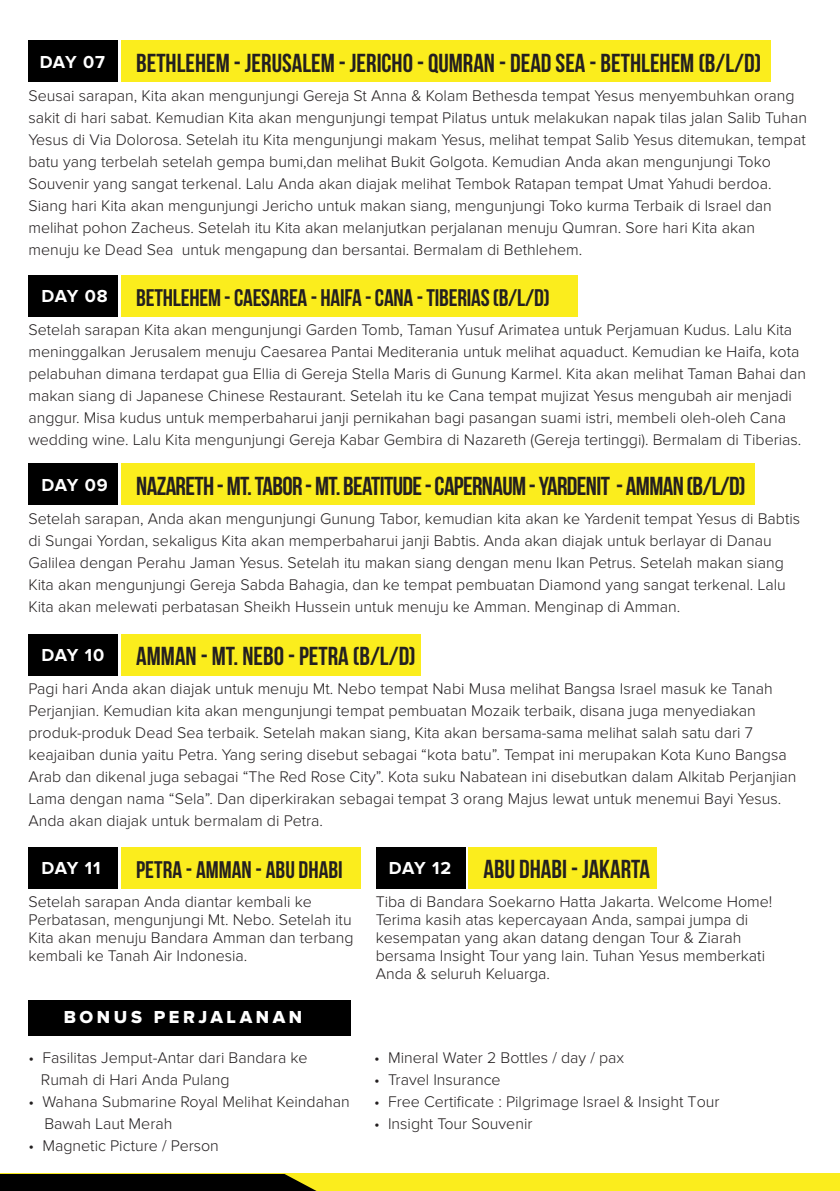
<style>
.page{position:relative;width:840px;height:1191px;background:#fff}
.page>*{position:absolute;margin:0;border:0;box-sizing:border-box;transform-origin:0 0}
.t1{font:26px "Bebas Neue";color:#231f20}
.t2{font:26px "Bebas Neue";letter-spacing:-.025em;color:#231f20}
.t3{font:24px "Bebas Neue";letter-spacing:-.01em;color:#231f20}
.t4{font:700 18px "Proxima Nova";letter-spacing:.015em;color:#fff}
.t5{font:18px "Proxima Nova Extrabld";letter-spacing:.2em;color:#fff}
.t6{font:300 16px/22px "Proxima Nova";color:#231f20}
</style>
<div class="page">
<div style="left:0;top:1174px;width:839px;height:17px;background:#fbed1d"></div>
<div style="left:0;top:1174px;width:316px;height:17px;background:#000"></div>
<div style="left:121px;top:41px;width:649px;height:41px;background:#fbed1d"></div>
<div style="left:28px;top:41px;width:90px;height:41px;background:#000"></div>
<div style="left:121px;top:275px;width:456px;height:41px;background:#fbed1d"></div>
<div style="left:28px;top:275px;width:90px;height:41px;background:#000"></div>
<div style="left:121px;top:464px;width:634px;height:41px;background:#fbed1d"></div>
<div style="left:28px;top:464px;width:90px;height:41px;background:#000"></div>
<div style="left:121px;top:634px;width:299px;height:42px;background:#fbed1d"></div>
<div style="left:28px;top:634px;width:90px;height:42px;background:#000"></div>
<div style="left:121px;top:847px;width:239px;height:42px;background:#fbed1d"></div>
<div style="left:28px;top:847px;width:90px;height:42px;background:#000"></div>
<div style="left:468px;top:847px;width:188px;height:42px;background:#fbed1d"></div>
<div style="left:375px;top:847px;width:90px;height:42px;background:#000"></div>
<div style="left:28px;top:1000px;width:323px;height:35px;background:#000"></div>
<h1 class="t1" style="left:136px;top:48px;width:626px">BETHLEHEM - JERUSALEM - JERICHO - QUMRAN - DEAD SEA - BETHLEHEM (B/L/D)</h1>
<p class="t6" style="left:28px;top:84px;width:779px">Seusai sarapan, Kita akan mengunjungi Gereja St Anna &amp; Kolam Bethesda tempat Yesus menyembuhkan orang sakit di hari sabat. Kemudian Kita akan mengunjungi tempat Pilatus untuk melakukan napak tilas jalan Salib Tuhan Yesus di Via Dolorosa. Setelah itu Kita mengunjungi makam Yesus, melihat tempat Salib Yesus ditemukan, tempat batu yang terbelah setelah gempa bumi,dan melihat Bukit Golgota. Kemudian Anda akan mengunjungi Toko Souvenir yang sangat terkenal. Lalu Anda akan diajak melihat Tembok Ratapan tempat Umat Yahudi berdoa.<br>Siang hari Kita akan mengunjungi Jericho untuk makan siang, mengunjungi Toko kurma Terbaik di Israel dan melihat pohon Zacheus. Setelah itu Kita akan melanjutkan perjalanan menuju Qumran. Sore hari Kita akan menuju ke Dead Sea untuk mengapung dan bersantai. Bermalam di Bethlehem.</p>
<p class="t4" style="left:40px;top:51px;width:67px">DAY 07</p>
<h2 class="t3" style="left:136px;top:284px;width:414px">BETHLEHEM - CAESAREA - HAIFA -CANA - TIBERIAS (B/L/D)</h2>
<p class="t6" style="left:28px;top:319px;width:778px">Setelah sarapan Kita akan mengunjungi Garden Tomb, Taman Yusuf Arimatea untuk Perjamuan Kudus. Lalu Kita meninggalkan Jerusalem menuju Caesarea Pantai Mediterania untuk melihat aquaduct. Kemudian ke Haifa, kota pelabuhan dimana terdapat gua Ellia di Gereja Stella Maris di Gunung Karmel. Kita akan melihat Taman Bahai dan makan siang di Japanese Chinese Restaurant. Setelah itu ke Cana tempat mujizat Yesus mengubah air menjadi anggur. Misa kudus untuk memperbaharui janji pernikahan bagi pasangan suami istri, membeli oleh-oleh Cana wedding wine. Lalu Kita mengunjungi Gereja Kabar Gembira di Nazareth (Gereja tertinggi). Bermalam di Tiberias.</p>
<p class="t4" style="left:41px;top:285px;width:68px">DAY 08</p>
<h1 class="t2" style="left:136px;top:471px;width:610px">NAZARETH- MT. TABOR - MT. BEATITUDE - CAPERNAUM- YARDENIT - AMMAN(B/L/D)</h1>
<p class="t6" style="left:28px;top:507px;width:773px">Setelah sarapan, Anda akan mengunjungi Gunung Tabor, kemudian kita akan ke Yardenit tempat Yesus di Babtis di Sungai Yordan, sekaligus Kita akan memperbaharui janji Babtis. Anda akan diajak untuk berlayar di Danau Galilea dengan Perahu Jaman Yesus. Setelah itu makan siang dengan menu Ikan Petrus. Setelah makan siang Kita akan mengunjungi Gereja Sabda Bahagia, dan ke tempat pembuatan Diamond yang sangat terkenal. Lalu Kita akan melewati perbatasan Sheikh Hussein untuk menuju ke Amman. Menginap di Amman.</p>
<p class="t4" style="left:41px;top:474px;width:68px">DAY 09</p>
<h1 class="t1" style="left:136px;top:642px;width:281px">AMMAN - MT. NEBO - PETRA (B/L/D)</h1>
<p class="t6" style="left:28px;top:678px;width:769px">Pagi hari Anda akan diajak untuk menuju Mt. Nebo tempat Nabi Musa melihat Bangsa Israel masuk ke Tanah Perjanjian. Kemudian kita akan mengunjungi tempat pembuatan Mozaik terbaik, disana juga menyediakan produk-produk Dead Sea terbaik. Setelah makan siang, Kita akan bersama-sama melihat salah satu dari 7 keajaiban dunia yaitu Petra. Yang sering disebut sebagai “kota batu”. Tempat ini merupakan Kota Kuno Bangsa Arab dan dikenal juga sebagai “The Red Rose City”. Kota suku Nabatean ini disebutkan dalam Alkitab Perjanjian Lama dengan nama “Sela”. Dan diperkirakan sebagai tempat 3 orang Majus lewat untuk menemui Bayi Yesus.<br>Anda akan diajak untuk bermalam di Petra.</p>
<p class="t4" style="left:41px;top:645px;width:64px">DAY 10</p>
<p class="t4" style="left:41px;top:858px;width:60px">DAY 11</p>
<h1 class="t1" style="left:483px;top:855px;width:168px">ABU DHABI - JAKARTA</h1>
<p class="t6" style="left:375px;top:892px;width:398px;line-height:18px">Tiba di Bandara Soekarno Hatta Jakarta. Welcome Home!<br>Terima kasih atas kepercayaan Anda, sampai jumpa di kesempatan yang akan datang dengan Tour &amp; Ziarah bersama Insight Tour yang lain. Tuhan Yesus memberkati Anda &amp; seluruh Keluarga.</p>
<h2 class="t3" style="left:136px;top:857px;width:208px">PETRA - AMMAN - ABU DHABI</h2>
<p class="t6" style="left:28px;top:893px;width:326px;line-height:18px">Setelah sarapan Anda diantar kembali ke Perbatasan, mengunjungi Mt. Nebo. Setelah itu Kita akan menuju Bandara Amman dan terbang kembali ke Tanah Air Indonesia.</p>
<p class="t4" style="left:388px;top:858px;width:64px">DAY 12</p>
<p class="t5" style="left:64px;top:1009px;width:240px">BONUS PERJALANAN</p>
<p class="t6" style="left:41px;top:1047px;width:268px;text-indent:-12px">• Fasilitas Jemput-Antar dari Bandara ke<br>Rumah di Hari Anda Pulang</p>
<p class="t6" style="left:44px;top:1091px;width:306px;text-indent:-16px">• Wahana Submarine Royal Melihat Keindahan<br>Bawah Laut Merah</p>
<p class="t6" style="left:28px;top:1135px;width:192px">• Magnetic Picture / Person</p>
<p class="t6" style="left:374px;top:1047px;width:251px">• Mineral Water 2 Bottles / day / pax</p>
<p class="t6" style="left:374px;top:1069px;width:128px">• Travel Insurance</p>
<p class="t6" style="left:374px;top:1091px;width:347px">• Free Certificate : Pilgrimage Israel &amp; Insight Tour</p>
<p class="t6" style="left:374px;top:1113px;width:160px">• Insight Tour Souvenir</p>
</div>
